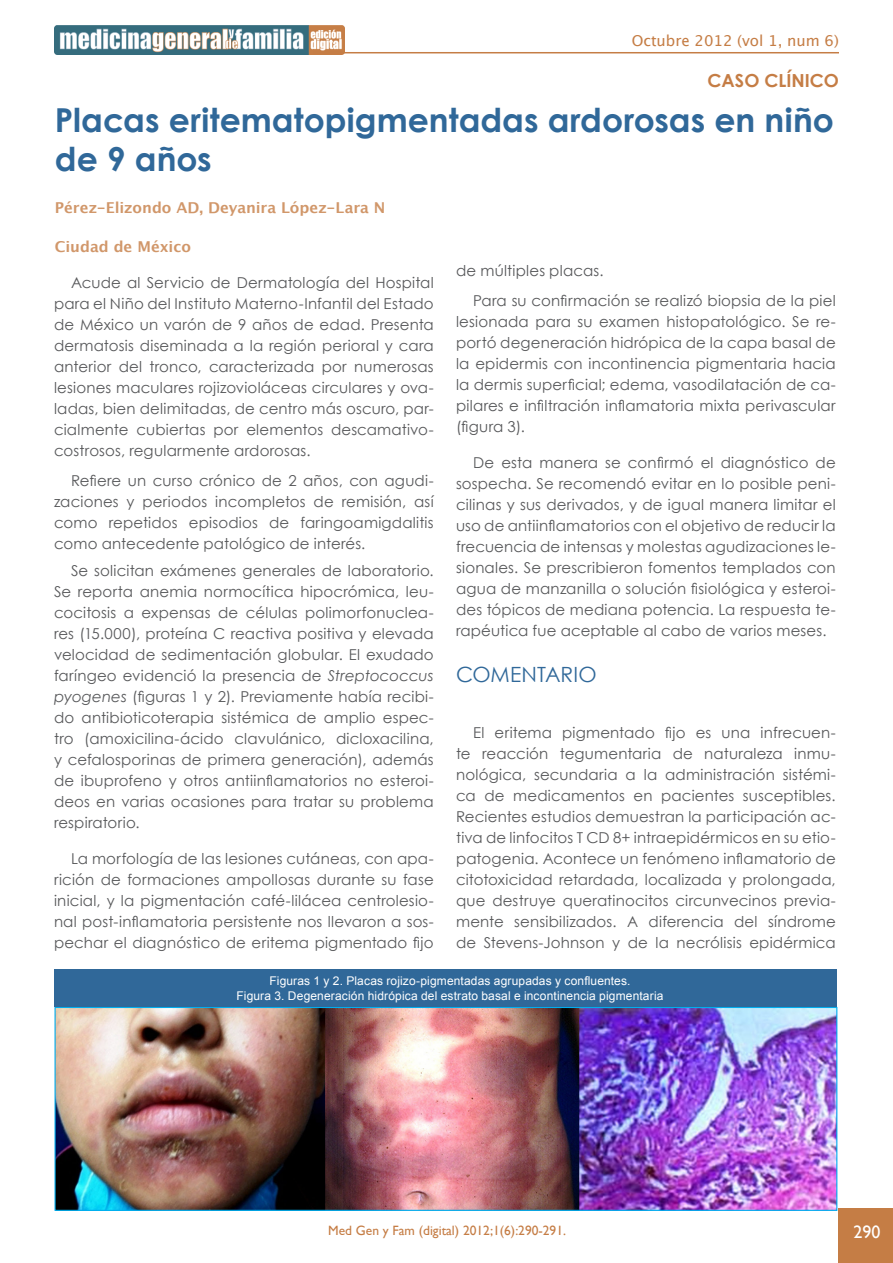
<style>
.page{position:relative;width:893px;height:1263px;background:#fff}
.page>*{position:absolute;margin:0;border:0;box-sizing:border-box;transform-origin:0 0}
.Titulo_principal{font:700 33px/39px "Century Gothic";color:#306899}
.Titulo_1{font:21px "Century Gothic";color:#306899}
.SECCIÓN{font:700 18px "Century Gothic";color:#c57d45}
.t1{font:18px "Gill Sans";color:#fff}
.Parrafo{font:15px/21px "Century Gothic";letter-spacing:.01em;color:#57585a;text-align:justify}
.Autor_es_artículos{font:700 15px "Lucida Grande";color:#d1976a}
.t2{font:15px "Lucida Grande";color:#c57d45}
.t3{font:13.5px "Gill Sans";color:#c57d45}
.Titulo_Tabla_MGYF{font:12px "Arial";letter-spacing:.01em;color:#fff}
.s1{font-style:italic}
</style>
<div class="page">
<img style="left:54px;top:26px;width:291px;height:28px">
<hr style="left:313px;top:52px;width:526px;height:1px;background:#c57d45">
<div style="left:839px;top:1209px;width:54px;height:54px;background:#c57d45"></div>
<img style="left:57px;top:1009px;width:778px;height:200px">
<div style="left:55px;top:1007px;width:782px;height:204px;border:1px solid #00aeef"></div>
<div style="left:55px;top:969px;width:782px;height:38px;background:#306899"></div>
<p class="t2" style="left:632px;top:32px;width:209px">Octubre 2012 (vol 1, num 6)</p>
<p class="SECCIÓN" style="left:708px;top:67px;width:133px">CASO CLÍNICO</p>
<p class="Titulo_principal" style="left:55px;top:99px;width:780px">Placas eritematopigmentadas ardorosas en niño de 9 años</p>
<p class="Autor_es_artículos" style="left:55px;top:195px;width:332px">Pérez-Elizondo AD, Deyanira López-Lara N</p>
<p class="Autor_es_artículos" style="left:55px;top:234px;width:137px">Ciudad de México</p>
<p class="Parrafo" style="left:54px;top:272px;width:381px;text-indent:17px">Acude al Servicio de Dermatología del Hospital para el Niño del Instituto Materno-Infantil del Estado de México un varón de 9 años de edad. Presenta dermatosis diseminada a la región perioral y cara anterior del tronco, caracterizada por numerosas lesiones maculares rojizovioláceas circulares y ova&shy;ladas, bien delimitadas, de centro más oscuro, par&shy;cialmente cubiertas por elementos descamativo&shy;costrosos, regularmente ardorosas.</p>
<p class="Parrafo" style="left:54px;top:470px;width:381px;text-indent:17px">Refiere un curso crónico de 2 años, con agudi&shy;zaciones y periodos incompletos de remisión, así como repetidos episodios de faringoamigdalitis como antecedente patológico de interés.</p>
<p class="Parrafo" style="left:54px;top:560px;width:381px;text-indent:17px">Se solicitan exámenes generales de laboratorio.<br>Se reporta anemia normocítica hipocrómica, leu&shy;cocitosis a expensas de células polimorfonuclea&shy;res (15.000), proteína C reactiva positiva y elevada velocidad de sedimentación globular. El exudado faríngeo evidenció la presencia de <span class="s1">Streptococcus pyogenes</span> (figuras 1 y 2). Previamente había recibi&shy;do antibioticoterapia sistémica de amplio espec&shy;tro (amoxicilina-ácido clavulánico, dicloxacilina, y cefalosporinas de primera generación), además de ibuprofeno y otros antiinflamatorios no esteroi&shy;deos en varias ocasiones para tratar su problema respiratorio.</p>
<p class="Parrafo" style="left:54px;top:848px;width:381px;text-indent:17px">La morfología de las lesiones cutáneas, con apa&shy;rición de formaciones ampollosas durante su fase inicial, y la pigmentación café-lilácea centrolesio&shy;nal post-inflamatoria persistente nos llevaron a sos&shy;pechar el diagnóstico de eritema pigmentado fijo</p>
<p class="Parrafo" style="left:456px;top:259px;width:149px">de múltiples placas.</p>
<p class="Parrafo" style="left:456px;top:290px;width:381px;text-indent:17px">Para su confirmación se realizó biopsia de la piel lesionada para su examen histopatológico. Se re&shy;portó degeneración hidrópica de la capa basal de la epidermis con incontinencia pigmentaria hacia la dermis superficial; edema, vasodilatación de ca&shy;pilares e infiltración inflamatoria mixta perivascular (figura 3).</p>
<p class="Parrafo" style="left:456px;top:452px;width:381px;text-indent:17px">De esta manera se confirmó el diagnóstico de sospecha. Se recomendó evitar en lo posible peni&shy;cilinas y sus derivados, y de igual manera limitar el uso de antiinflamatorios con el objetivo de reducir la frecuencia de intensas y molestas agudizaciones le&shy;sionales. Se prescribieron fomentos templados con agua de manzanilla o solución fisiológica y esteroi&shy;des tópicos de mediana potencia. La respuesta te&shy;rapéutica fue aceptable al cabo de varios meses.</p>
<p class="Titulo_1" style="left:456px;top:660px;width:142px">COMENTARIO</p>
<p class="Parrafo" style="left:456px;top:722px;width:381px;text-indent:17px">El eritema pigmentado fijo es una infrecuen&shy;te reacción tegumentaria de naturaleza inmu&shy;nológica, secundaria a la administración sistémi&shy;ca de medicamentos en pacientes susceptibles.<br>Recientes estudios demuestran la participación ac&shy;tiva de linfocitos T CD 8+ intraepidérmicos en su etio&shy;patogenia. Acontece un fenómeno inflamatorio de citotoxicidad retardada, localizada y prolongada, que destruye queratinocitos circunvecinos previa&shy;mente sensibilizados. A diferencia del síndrome de Stevens-Johnson y de la necrólisis epidérmica</p>
<p class="Titulo_Tabla_MGYF" style="left:269px;top:973px;width:362px">Figuras 1 y 2. Placas rojizo-pigmentadas agrupadas y confluentes.</p>
<p class="Titulo_Tabla_MGYF" style="left:236px;top:988px;width:428px">Figura 3. Degeneración hidrópica del estrato basal e incontinencia pigmentaria</p>
<p class="t3" style="left:328px;top:1223px;width:239px">Med Gen y Fam (digital) 2012;1(6):290-291.</p>
<p class="t1" style="left:854px;top:1222px;width:28px">290</p>
</div>
